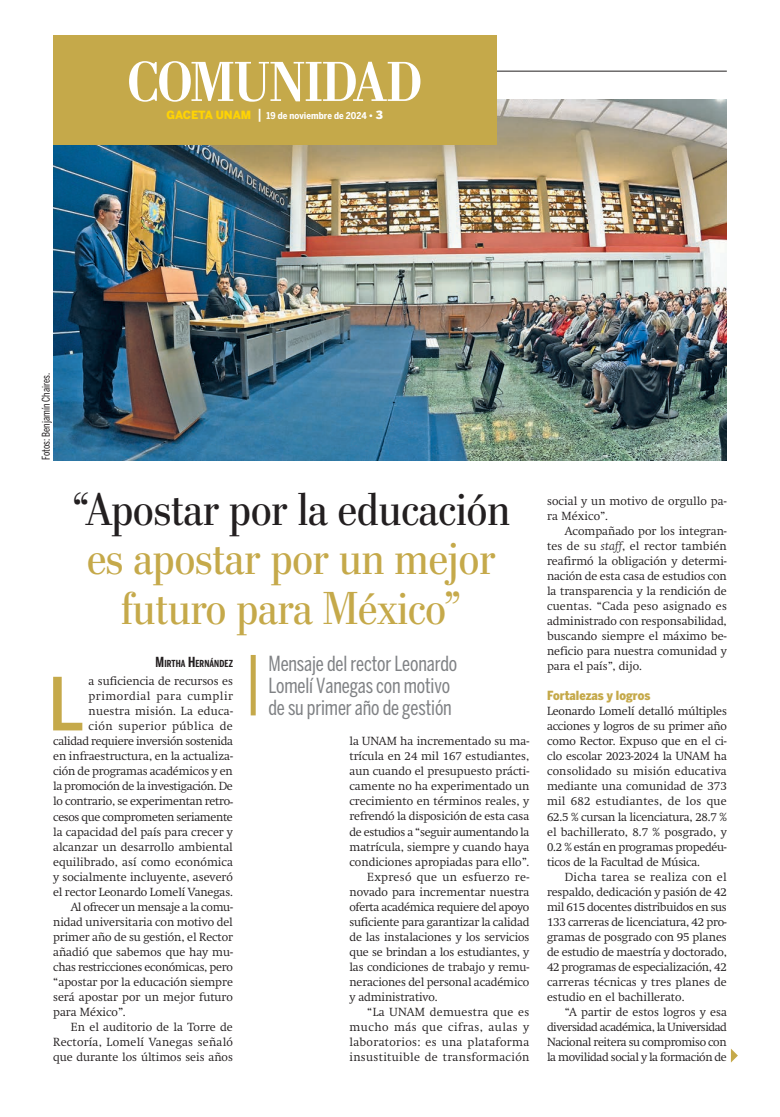
<style>
.page{position:relative;width:780px;height:1117px;background:#fff}
.page>*{position:absolute;margin:0;border:0;box-sizing:border-box;transform-origin:0 0}
.t1{font:500 72.38px "Benton Sans Cond";color:#c5a94a}
.t2{font:700 56.25px "Stilson";letter-spacing:.005em;color:#fff}
.t3{font:46.25px/49.5px "Stilson";color:#c5a94a;text-align:center}
.t4{font:46.25px "Stilson";color:#231f20}
.t5{font:20.62px/21.9px "Benton Sans Comp";letter-spacing:-.01em;color:#808285}
.t6{font:900 12.5px "Benton Sans Cond";color:#c5a94a}
.t7{font:300 11.62px/15px "Swift";color:#231f20;text-align:justify}
.t8{font:300 11.62px "Swift";letter-spacing:-.025em;color:#231f20}
.t9{font:300 11.62px "Swift";letter-spacing:-.02em;color:#231f20}
.t10{font:300 11.62px "Swift";letter-spacing:.03em;color:#231f20}
.t11{font:300 11.62px "Swift";letter-spacing:.045em;color:#231f20}
.t12{font:300 11.62px "Swift";letter-spacing:.025em;color:#231f20}
.t13{font:300 11.62px "Swift";letter-spacing:-.03em;color:#231f20}
.t14{font:300 11.62px "Swift";letter-spacing:.02em;color:#231f20}
.t15{font:300 11.62px "Swift";letter-spacing:.04em;color:#231f20}
.t16{font:10.62px "Benton Sans Comp";color:#231f20}
.t17{font:700 9.62px "Benton Sans Comp";letter-spacing:.01em;color:#231f20}
.t18{font:700 9.38px "Benton Sans Cond";letter-spacing:.01em;color:#fff}
.s1{font-family:"Benton Sans";font-weight:900;font-size:11.25px;color:#fed304}
.s2{font-weight:500;font-size:13.75px}
.s3{font-family:"Benton Sans";font-weight:900}
.s4{font-family:"Benton Sans";font-weight:900;font-size:11.25px}
.s5{font-size:13.75px}
.s6{font-style:italic}
</style>
<div class="page">
<img style="left:53px;top:100px;width:673px;height:360px">
<hr style="left:53px;top:71px;width:673px;height:1px;background:#231f20">
<div style="left:53px;top:35px;width:443px;height:110px;background:#c5a94a"></div>
<div style="left:251px;top:654px;width:5px;height:61px;background:#c5a94a"></div>
<svg style="left:730px;top:1049px;width:7px;height:13px"></svg>
<h2 class="t2" style="left:128px;top:48px;width:295px">COMUNIDAD</h2>
<p class="t18" style="left:166px;top:110px;width:218px"><span class="s1">GACETA UNAM</span> <span class="s2">|</span> 19 de noviembre de 2024 <span class="s3">•</span> <span class="s4">3</span></p>
<p class="t16" style="left:40px;top:460px;width:89px;rotate:-90deg">Fotos: Benjamín Chaires.</p>
<h3 class="t4" style="left:72px;top:482px;width:439px">“Apostar por la educación</h3>
<h3 class="t3" style="left:87px;top:534px;width:410px">es apostar por un mejor futuro para México”</h3>
<p class="t17" style="left:155px;top:658px;width:79px"><span class="s5">M</span>IRTHA <span class="s5">H</span>ERNÁNDEZ</p>
<h1 class="t1" style="left:48px;top:661px;width:38px">L</h1>
<p class="t7" style="left:89px;top:673px;width:146px">a suficiencia de recursos es</p>
<p class="t11" style="left:89px;top:689px;width:146px">primordial para cumplir</p>
<p class="t12" style="left:89px;top:704px;width:146px">nuestra misión. La educa-</p>
<p class="t15" style="left:89px;top:719px;width:146px">ción superior pública de</p>
<p class="t8" style="left:53px;top:734px;width:181px">calidad requiere inversión sostenida</p>
<p class="t7" style="left:53px;top:748px;width:181px">en infraestructura, en la actualiza-</p>
<p class="t7" style="left:53px;top:763px;width:181px">ción de programas académicos y en</p>
<p class="t8" style="left:53px;top:779px;width:181px">la promoción de la investigación. De</p>
<p class="t9" style="left:53px;top:794px;width:181px">lo contrario, se experimentan retro-</p>
<p class="t13" style="left:53px;top:809px;width:181px">cesos que comprometen seriamente</p>
<p class="t7" style="left:53px;top:823px;width:181px">la capacidad del país para crecer y</p>
<p class="t7" style="left:53px;top:838px;width:181px">alcanzar un desarrollo ambiental</p>
<p class="t7" style="left:53px;top:853px;width:181px">equilibrado, así como económica</p>
<p class="t7" style="left:53px;top:868px;width:181px">y socialmente incluyente, aseveró</p>
<p class="t7" style="left:53px;top:883px;width:181px">el rector Leonardo Lomelí Vanegas.</p>
<p class="t8" style="left:71px;top:899px;width:163px">Al ofrecer un mensaje a la comu-</p>
<p class="t7" style="left:53px;top:913px;width:181px">nidad universitaria con motivo del</p>
<p class="t7" style="left:53px;top:928px;width:181px">primer año de su gestión, el Rector</p>
<p class="t7" style="left:53px;top:943px;width:181px">añadió que sabemos que hay mu-</p>
<p class="t9" style="left:53px;top:959px;width:181px">chas restricciones económicas, pero</p>
<p class="t7" style="left:53px;top:973px;width:181px">“apostar por la educación siempre</p>
<p class="t7" style="left:53px;top:988px;width:181px">será apostar por un mejor futuro</p>
<p class="t7" style="left:53px;top:1003px;width:74px">para México”.</p>
<p class="t7" style="left:71px;top:1018px;width:163px">En el auditorio de la Torre de</p>
<p class="t14" style="left:53px;top:1034px;width:181px">Rectoría, Lomelí Vanegas señaló</p>
<p class="t7" style="left:53px;top:1048px;width:181px">que durante los últimos seis años</p>
<h3 class="t5" style="left:268px;top:652px;width:190px">Mensaje del rector Leonardo<br>Lomelí Vanegas con motivo de su primer año de gestión</h3>
<p class="t7" style="left:349px;top:733px;width:181px">la UNAM ha incrementado su ma-</p>
<p class="t7" style="left:349px;top:748px;width:181px">trícula en 24 mil 167 estudiantes,</p>
<p class="t7" style="left:349px;top:763px;width:181px">aun cuando el presupuesto prácti-</p>
<p class="t7" style="left:349px;top:778px;width:181px">camente no ha experimentado un</p>
<p class="t7" style="left:349px;top:793px;width:181px">crecimiento en términos reales, y</p>
<p class="t7" style="left:349px;top:808px;width:181px">refrendó la disposición de esta casa</p>
<p class="t8" style="left:349px;top:824px;width:181px">de estudios a “seguir aumentando la</p>
<p class="t7" style="left:349px;top:838px;width:181px">matrícula, siempre y cuando haya</p>
<p class="t7" style="left:349px;top:853px;width:181px">condiciones apropiadas para ello”.</p>
<p class="t10" style="left:367px;top:869px;width:163px">Expresó que un esfuerzo re-</p>
<p class="t7" style="left:349px;top:883px;width:181px">novado para incrementar nuestra</p>
<p class="t8" style="left:349px;top:899px;width:181px">oferta académica requiere del apoyo</p>
<p class="t9" style="left:349px;top:914px;width:181px">suficiente para garantizar la calidad</p>
<p class="t7" style="left:349px;top:928px;width:181px">de las instalaciones y los servicios</p>
<p class="t7" style="left:349px;top:943px;width:181px">que se brindan a los estudiantes, y</p>
<p class="t7" style="left:349px;top:958px;width:181px">las condiciones de trabajo y remu-</p>
<p class="t7" style="left:349px;top:973px;width:181px">neraciones del personal académico</p>
<p class="t7" style="left:349px;top:988px;width:90px">y administrativo.</p>
<p class="t12" style="left:367px;top:1004px;width:164px">“La UNAM demuestra que es</p>
<p class="t11" style="left:349px;top:1019px;width:181px">mucho más que cifras, aulas y</p>
<p class="t10" style="left:349px;top:1034px;width:181px">laboratorios: es una plataforma</p>
<p class="t10" style="left:349px;top:1049px;width:181px">insustituible de transformación</p>
<p class="t7" style="left:547px;top:493px;width:181px">social y un motivo de orgullo pa&shy;ra México”.</p>
<p class="t7" style="left:547px;top:523px;width:181px;text-indent:18px">Acompañado por los integran&shy;tes de su <span class="s6">staff</span>, el rector también reafirmó la obligación y determi&shy;nación de esta casa de estudios con la transparencia y la rendición de cuentas. “Cada peso asignado es administrado con responsabilidad, buscando siempre el máximo be&shy;neficio para nuestra comunidad y para el país”, dijo.</p>
<p class="t6" style="left:547px;top:688px;width:105px">Fortalezas y logros</p>
<p class="t7" style="left:547px;top:703px;width:181px">Leonardo Lomelí detalló múltiples acciones y logros de su primer año como Rector. Expuso que en el ci&shy;clo escolar 2023-2024 la UNAM ha consolidado su misión educativa mediante una comunidad de 373 mil 682 estudiantes, de los que 62.5 % cursan la licenciatura, 28.7 % el bachillerato, 8.7 % posgrado, y 0.2 % están en programas propedéu&shy;ticos de la Facultad de Música.</p>
<p class="t7" style="left:547px;top:868px;width:181px;text-indent:18px">Dicha tarea se realiza con el respaldo, dedicación y pasión de 42 mil 615 docentes distribuidos en sus 133 carreras de licenciatura, 42 pro&shy;gramas de posgrado con 95 planes de estudio de maestría y doctorado, 42 programas de especialización, 42 carreras técnicas y tres planes de estudio en el bachillerato.</p>
<p class="t7" style="left:547px;top:1003px;width:181px;text-indent:18px">“A partir de estos logros y esa diversidad académica, la Universidad Nacional reitera su compromiso con la movilidad social y la formación de</p>
</div>
